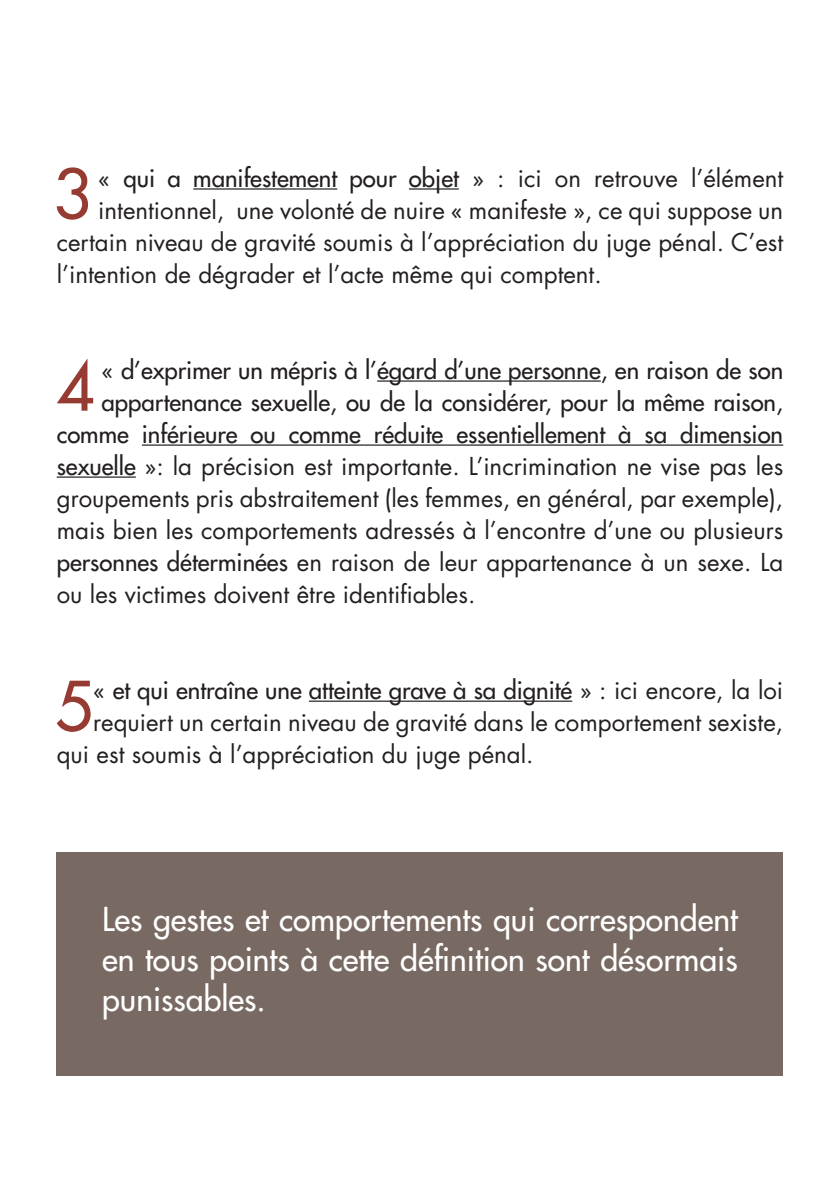
<style>
.page{position:relative;width:840px;height:1191px;background:#fff}
.page>*{position:absolute;margin:0;border:0;box-sizing:border-box;transform-origin:0 0}
.t1{font:66.4px "Futura";color:#953b31}
.t2{font:32px/40px "Futura";color:#fff;text-align:justify}
.t3{font:24px "Futura";color:#231f20}
.t4{font:24px "Futura";color:#231f20}
.s1{font-style:inherit}
</style>
<div class="page">
<div style="left:57px;top:852px;width:725px;height:223px;background:#786a62"></div>
<hr style="left:193px;top:188px;width:144px;height:2px;background:#231f20">
<hr style="left:409px;top:188px;width:49px;height:2px;background:#231f20">
<hr style="left:377px;top:380px;width:223px;height:2px;background:#231f20">
<hr style="left:142px;top:444px;width:640px;height:2px;background:#231f20">
<hr style="left:57px;top:476px;width:79px;height:2px;background:#231f20">
<hr style="left:309px;top:700px;width:263px;height:2px;background:#231f20">
<hr style="left:839px;top:0;width:1px;height:1191px;background:#786a62">
<p class="t1" style="left:53px;top:152px;width:40px">3</p>
<p class="t4" style="left:98px;top:163px;width:686px"><span class="s1">«</span> qui a manifestement pour objet <span class="s1">» : ici on retrouve l’élément</span></p>
<p class="t3" style="left:98px;top:194px;width:686px">intentionnel, une volonté de nuire « manifeste », ce qui suppose un</p>
<p class="t3" style="left:57px;top:226px;width:727px">certain niveau de gravité soumis à l’appréciation du juge pénal. C’est</p>
<p class="t3" style="left:57px;top:258px;width:546px">l’intention de dégrader et l’acte même qui comptent.</p>
<p class="t1" style="left:56px;top:344px;width:40px">4</p>
<p class="t4" style="left:101px;top:355px;width:683px"><span class="s1">«</span> d’exprimer un mépris à l’égard d’une personne, en raison de son</p>
<p class="t4" style="left:101px;top:387px;width:683px">appartenance sexuelle, ou de la considérer, pour la même raison,</p>
<p class="t4" style="left:57px;top:419px;width:727px">comme inférieure ou comme réduite essentiellement à sa dimension</p>
<p class="t3" style="left:57px;top:450px;width:727px"><span class="s1">sexuelle</span> »: la précision est importante. L’incrimination ne vise pas les</p>
<p class="t3" style="left:57px;top:482px;width:727px">groupements pris abstraitement (les femmes, en général, par exemple),</p>
<p class="t3" style="left:57px;top:514px;width:727px">mais bien les comportements adressés à l’encontre d’une ou plusieurs</p>
<p class="t3" style="left:57px;top:546px;width:727px"><span class="s1">personnes déterminées</span> en raison de leur appartenance à un sexe. La</p>
<p class="t3" style="left:57px;top:578px;width:420px">ou les victimes doivent être identifiables.</p>
<p class="t1" style="left:55px;top:664px;width:40px">5</p>
<p class="t4" style="left:93px;top:675px;width:691px"><span class="s1">«</span> et qui entraîne une atteinte grave à sa dignité <span class="s1">» : ici encore, la loi</span></p>
<p class="t3" style="left:93px;top:706px;width:691px">requiert un certain niveau de gravité dans le comportement sexiste,</p>
<p class="t3" style="left:57px;top:738px;width:478px">qui est soumis à l’appréciation du juge pénal.</p>
<p class="t2" style="left:102px;top:899px;width:636px">Les gestes et comportements qui correspondent en tous points à cette définition sont désormais punissables.</p>
</div>
